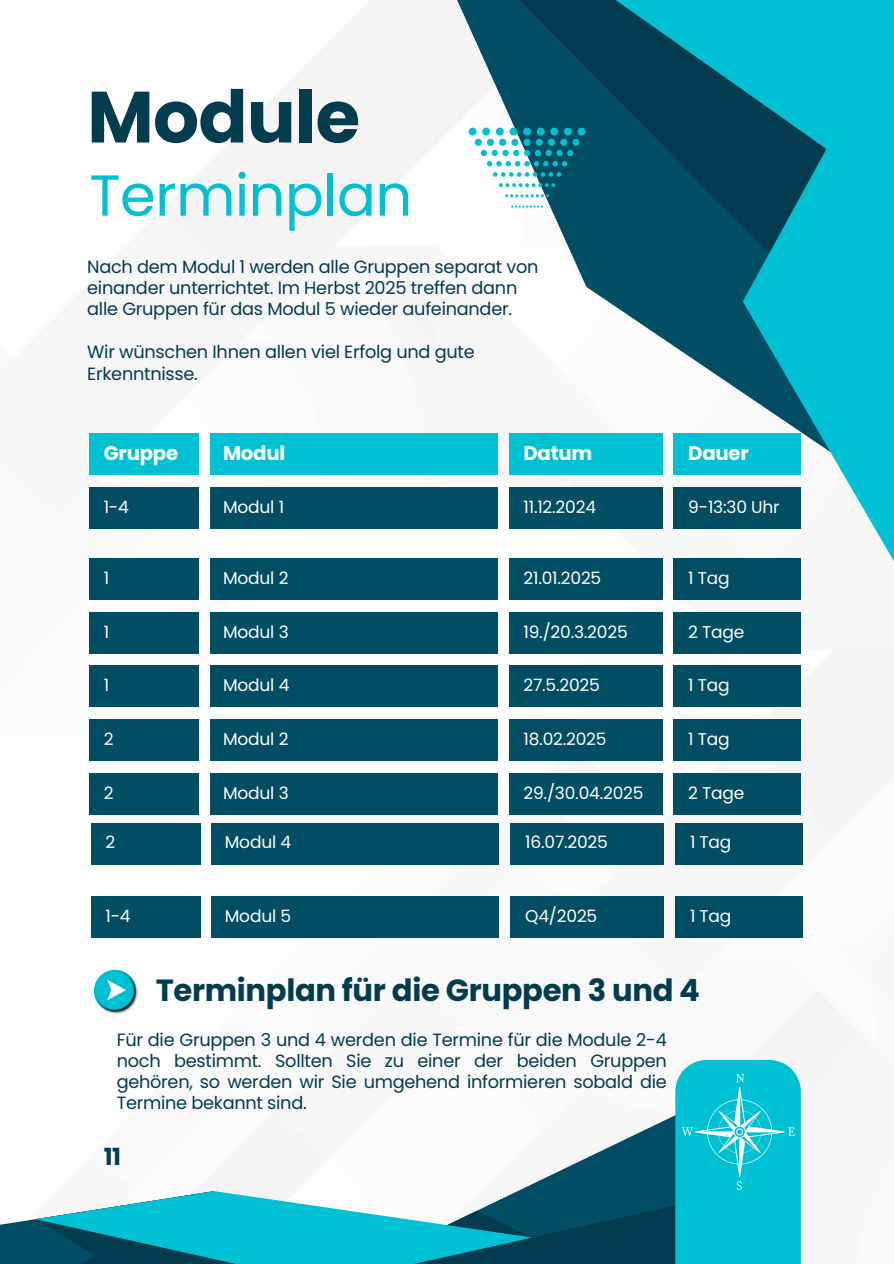
<style>
.page{position:relative;width:894px;height:1264px;background:#fff}
.page>*{position:absolute;margin:0;border:0;box-sizing:border-box;transform-origin:0 0}
.t1{font:700 72.45px "Poppins";letter-spacing:-.01em;color:#033b4f}
.t2{font:57.75px "Poppins";letter-spacing:-.01em;color:#00c1d4}
.t3{font:700 30.6px "Poppins";letter-spacing:-.01em;color:#033b4f}
.t4{font:700 23.55px "Poppins";color:#033b4f}
.t5{font:700 19.65px "Poppins";letter-spacing:-.01em;color:#fff}
.t6{font:17.7px/21.3px "Poppins";letter-spacing:-.015em;color:#033b4f}
.t7{font:16.95px "Poppins";letter-spacing:-.01em;color:#fff}
</style>
<div class="page">
<img style="left:89px;top:0;width:804px;height:1263px">
<svg style="left:89px;top:1096px;width:236px;height:95px"></svg>
<svg style="left:325px;top:1074px;width:350px;height:189px"></svg>
<svg style="left:0;top:1191px;width:532px;height:72px"></svg>
<div style="left:675px;top:1060px;width:125px;height:203px;background:#00c1d4"></div>
<svg style="left:429px;top:0;width:97px;height:452px"></svg>
<svg style="left:457px;top:0;width:69px;height:331px"></svg>
<svg style="left:526px;top:0;width:367px;height:579px"></svg>
<div style="left:89px;top:433px;width:109px;height:41px;background:#00c1d4"></div>
<div style="left:89px;top:487px;width:109px;height:41px;background:#014d63"></div>
<div style="left:89px;top:558px;width:109px;height:42px;background:#014d63"></div>
<div style="left:89px;top:612px;width:109px;height:41px;background:#014d63"></div>
<div style="left:89px;top:666px;width:109px;height:41px;background:#014d63"></div>
<div style="left:89px;top:719px;width:109px;height:41px;background:#014d63"></div>
<div style="left:89px;top:773px;width:109px;height:41px;background:#014d63"></div>
<div style="left:508px;top:433px;width:154px;height:41px;background:#00c1d4"></div>
<div style="left:508px;top:487px;width:154px;height:41px;background:#014d63"></div>
<div style="left:508px;top:558px;width:154px;height:42px;background:#014d63"></div>
<div style="left:508px;top:612px;width:154px;height:41px;background:#014d63"></div>
<div style="left:508px;top:666px;width:154px;height:41px;background:#014d63"></div>
<div style="left:508px;top:719px;width:154px;height:41px;background:#014d63"></div>
<div style="left:508px;top:773px;width:154px;height:41px;background:#014d63"></div>
<div style="left:673px;top:433px;width:127px;height:41px;background:#00c1d4"></div>
<div style="left:673px;top:487px;width:127px;height:41px;background:#014d63"></div>
<div style="left:673px;top:558px;width:127px;height:42px;background:#014d63"></div>
<div style="left:673px;top:612px;width:127px;height:41px;background:#014d63"></div>
<div style="left:673px;top:666px;width:127px;height:41px;background:#014d63"></div>
<div style="left:673px;top:719px;width:127px;height:41px;background:#014d63"></div>
<div style="left:673px;top:773px;width:127px;height:41px;background:#014d63"></div>
<div style="left:210px;top:433px;width:287px;height:41px;background:#00c1d4"></div>
<div style="left:210px;top:487px;width:287px;height:41px;background:#014d63"></div>
<div style="left:210px;top:558px;width:287px;height:42px;background:#014d63"></div>
<div style="left:210px;top:612px;width:287px;height:41px;background:#014d63"></div>
<div style="left:210px;top:666px;width:287px;height:41px;background:#014d63"></div>
<div style="left:210px;top:719px;width:287px;height:41px;background:#014d63"></div>
<div style="left:210px;top:773px;width:287px;height:41px;background:#014d63"></div>
<svg style="left:94px;top:969px;width:42px;height:42px"></svg>
<svg style="left:89px;top:961px;width:3px;height:56px"></svg>
<img style="left:95px;top:970px;width:44px;height:44px">
<svg style="left:107px;top:979px;width:19px;height:21px"></svg>
<svg style="left:468px;top:128px;width:117px;height:38px"></svg>
<svg style="left:493px;top:172px;width:68px;height:5px"></svg>
<svg style="left:499px;top:183px;width:56px;height:4px"></svg>
<svg style="left:505px;top:194px;width:44px;height:3px"></svg>
<svg style="left:511px;top:205px;width:32px;height:2px"></svg>
<div style="left:91px;top:823px;width:109px;height:41px;background:#014d63"></div>
<div style="left:91px;top:896px;width:109px;height:42px;background:#014d63"></div>
<div style="left:510px;top:823px;width:153px;height:41px;background:#014d63"></div>
<div style="left:510px;top:896px;width:153px;height:42px;background:#014d63"></div>
<div style="left:675px;top:823px;width:127px;height:41px;background:#014d63"></div>
<div style="left:675px;top:896px;width:127px;height:42px;background:#014d63"></div>
<div style="left:211px;top:823px;width:288px;height:41px;background:#014d63"></div>
<div style="left:211px;top:896px;width:288px;height:42px;background:#014d63"></div>
<svg style="left:681px;top:1074px;width:112px;height:115px"></svg>
<h1 class="t1" style="left:87px;top:75px;width:274px">Module</h1>
<h2 class="t2" style="left:89px;top:162px;width:324px">Terminplan</h2>
<p class="t6" style="left:87px;top:256px;width:453px">Nach dem Modul 1 werden alle Gruppen separat von einander unterrichtet. Im Herbst 2025 treffen dann alle Gruppen für das Modul 5 wieder aufeinander.</p>
<p class="t6" style="left:87px;top:341px;width:389px">Wir wünschen Ihnen allen viel Erfolg und gute<br>Erkenntnisse.</p>
<p class="t5" style="left:104px;top:442px;width:76px">Gruppe</p>
<p class="t7" style="left:104px;top:497px;width:27px">1-4</p>
<p class="t5" style="left:223px;top:442px;width:64px">Modul</p>
<p class="t7" style="left:223px;top:497px;width:62px">Modul 1</p>
<p class="t5" style="left:523px;top:442px;width:70px">Datum</p>
<p class="t5" style="left:688px;top:442px;width:62px">Dauer</p>
<p class="t7" style="left:523px;top:497px;width:74px">11.12.2024</p>
<p class="t7" style="left:688px;top:497px;width:93px">9-13:30 Uhr</p>
<p class="t7" style="left:104px;top:568px;width:7px">1</p>
<p class="t7" style="left:223px;top:568px;width:67px">Modul 2</p>
<p class="t7" style="left:104px;top:622px;width:7px">1</p>
<p class="t7" style="left:223px;top:622px;width:67px">Modul 3</p>
<p class="t7" style="left:104px;top:675px;width:7px">1</p>
<p class="t7" style="left:223px;top:675px;width:68px">Modul 4</p>
<p class="t7" style="left:104px;top:729px;width:11px">2</p>
<p class="t7" style="left:223px;top:729px;width:67px">Modul 2</p>
<p class="t7" style="left:104px;top:783px;width:11px">2</p>
<p class="t7" style="left:223px;top:783px;width:67px">Modul 3</p>
<p class="t7" style="left:523px;top:568px;width:79px">21.01.2025</p>
<p class="t7" style="left:523px;top:622px;width:106px">19./20.3.2025</p>
<p class="t7" style="left:523px;top:675px;width:78px">27.5.2025</p>
<p class="t7" style="left:523px;top:729px;width:85px">18.02.2025</p>
<p class="t7" style="left:523px;top:783px;width:121px">29./30.04.2025</p>
<p class="t7" style="left:688px;top:568px;width:43px">1 Tag</p>
<p class="t7" style="left:688px;top:622px;width:58px">2 Tage</p>
<p class="t7" style="left:688px;top:675px;width:43px">1 Tag</p>
<p class="t7" style="left:688px;top:729px;width:43px">1 Tag</p>
<p class="t7" style="left:688px;top:783px;width:58px">2 Tage</p>
<p class="t7" style="left:105px;top:832px;width:11px">2</p>
<p class="t7" style="left:225px;top:832px;width:68px">Modul 4</p>
<p class="t7" style="left:525px;top:832px;width:84px">16.07.2025</p>
<p class="t7" style="left:689px;top:832px;width:43px">1 Tag</p>
<p class="t7" style="left:105px;top:906px;width:27px">1-4</p>
<p class="t7" style="left:225px;top:906px;width:68px">Modul 5</p>
<p class="t7" style="left:525px;top:906px;width:74px">Q4/2025</p>
<p class="t7" style="left:689px;top:906px;width:43px">1 Tag</p>
<h3 class="t3" style="left:156px;top:972px;width:545px">Terminplan für die Gruppen 3 und 4</h3>
<p class="t6" style="left:117px;top:1029px;width:551px;line-height:20.7px;text-align:justify">Für die Gruppen 3 und 4 werden die Termine für die Module 2-4 noch bestimmt. Sollten Sie zu einer der beiden Gruppen gehören, so werden wir Sie umgehend informieren sobald die Termine bekannt sind.</p>
<h3 class="t4" style="left:104px;top:1142px;width:19px">11</h3>
</div>
